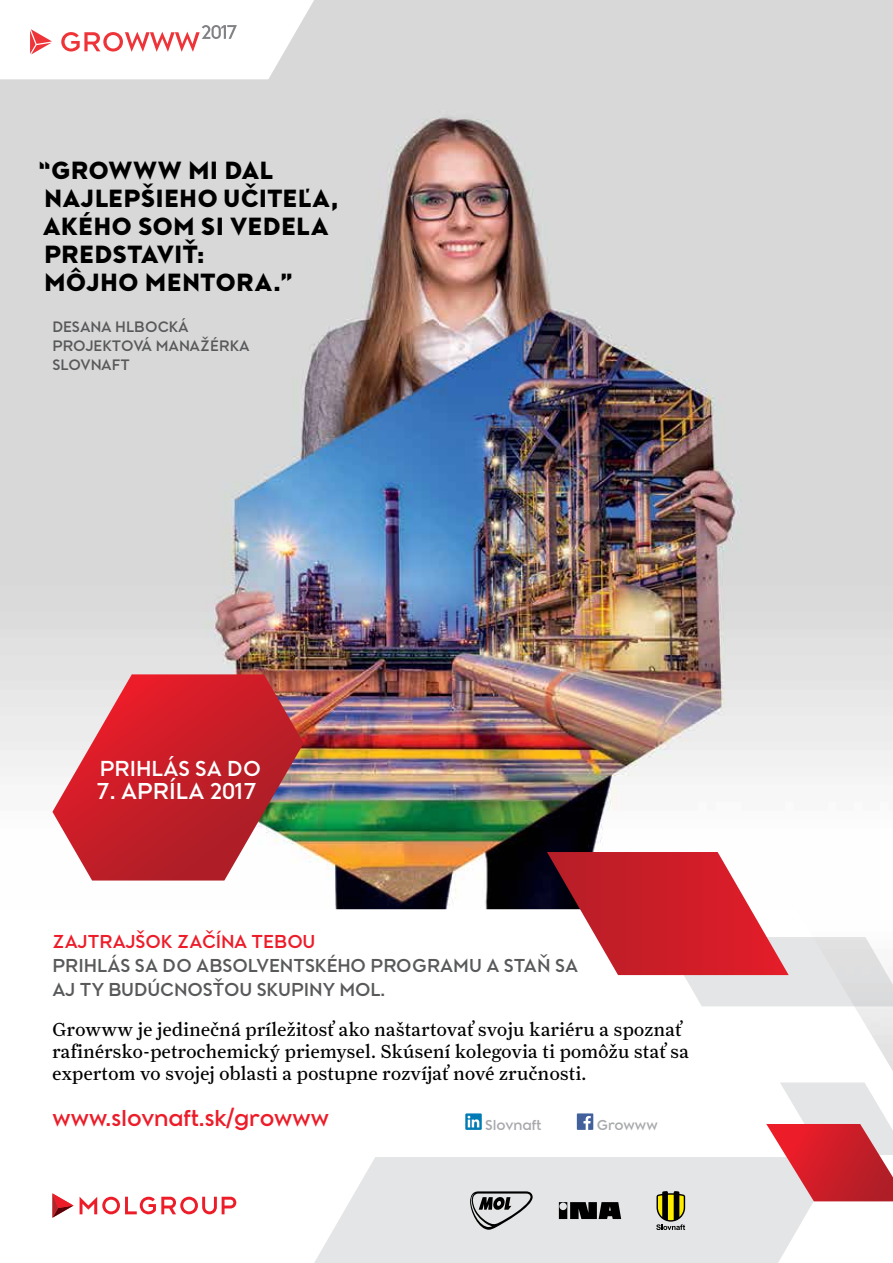
<style>
.page{position:relative;width:893px;height:1263px;background:#fff}
.page>*{position:absolute;margin:0;border:0;box-sizing:border-box;transform-origin:0 0}
.t1{font:900 24.3px/28.2px "Molgroup";letter-spacing:.005em;color:#000}
.t2{font:22.5px "Molgroup";color:#ed1c29}
.t3{font:22.5px "Molgroup";color:#fff}
.t4{font:21.15px "Molgroup";color:#fff}
.t5{font:19.05px/21.9px "Farnham CE Text";letter-spacing:.02em;color:#000}
.t6{font:18.3px/24px "Molgroup";color:#58595b}
.t7{font:18.3px "Molgroup";color:#ed1c29}
.t8{font:14.85px/19px "Molgroup";color:#58595b}
.t9{font:14.1px "Molgroup";letter-spacing:-.005em;color:#a7a9ac}
</style>
<div class="page">
<img style="left:0;top:0;width:893px;height:909px">
<svg style="left:79px;top:909px;width:814px;height:306px"></svg>
<svg style="left:266px;top:1157px;width:573px;height:106px;fill:#e4e5e6"></svg>
<svg style="left:465px;top:1113px;width:17px;height:17px"></svg>
<svg style="left:468px;top:1116px;width:11px;height:11px"></svg>
<svg style="left:577px;top:1113px;width:16px;height:17px"></svg>
<svg style="left:559px;top:1202px;width:62px;height:17px"></svg>
<svg style="left:470px;top:1191px;width:63px;height:39px"></svg>
<svg style="left:547px;top:852px;width:346px;height:154px"></svg>
<svg style="left:52px;top:674px;width:252px;height:206px"></svg>
<svg style="left:766px;top:1082px;width:127px;height:119px"></svg>
<svg style="left:656px;top:1191px;width:29px;height:39px"></svg>
<svg style="left:0;top:0;width:314px;height:79px"></svg>
<svg style="left:52px;top:1193px;width:22px;height:25px"></svg>
<svg style="left:80px;top:1197px;width:156px;height:17px"></svg>
<p class="t1" style="left:39px;top:155px;width:301px">“GROWWW MI DAL<br>NAJLEPŠIEHO UČITEĽA,<br>AKÉHO SOM SI VEDELA<br>PREDSTAVIŤ:<br>MÔJHO MENTORA.”</p>
<p class="t8" style="left:52px;top:316px;width:199px">DESANA HLBOCKÁ<br>PROJEKTOVÁ MANAŽÉRKA<br>SLOVNAFT</p>
<p class="t4" style="left:100px;top:755px;width:163px">PRIHLÁS SA DO</p>
<p class="t3" style="left:96px;top:776px;width:162px">7. APRÍLA 2017</p>
<p class="t7" style="left:52px;top:930px;width:265px">ZAJTRAJŠOK ZAČÍNA TEBOU</p>
<p class="t6" style="left:52px;top:953px;width:527px">PRIHLÁS SA DO ABSOLVENTSKÉHO PROGRAMU A STAŇ SA<br>AJ TY BUDÚCNOSŤOU SKUPINY MOL.</p>
<p class="t5" style="left:52px;top:1018px;width:638px">Growww je jedinečná príležitosť ako naštartovať svoju kariéru a spoznať rafinérsko-petrochemický priemysel. Skúsení kolegovia ti pomôžu stať sa expertom vo svojej oblasti a postupne rozvíjať nové zručnosti.</p>
<p class="t2" style="left:52px;top:1103px;width:278px">www.slovnaft.sk/growww</p>
<p class="t9" style="left:485px;top:1115px;width:58px">Slovnaft</p>
<p class="t9" style="left:597px;top:1115px;width:62px">Growww</p>
</div>
